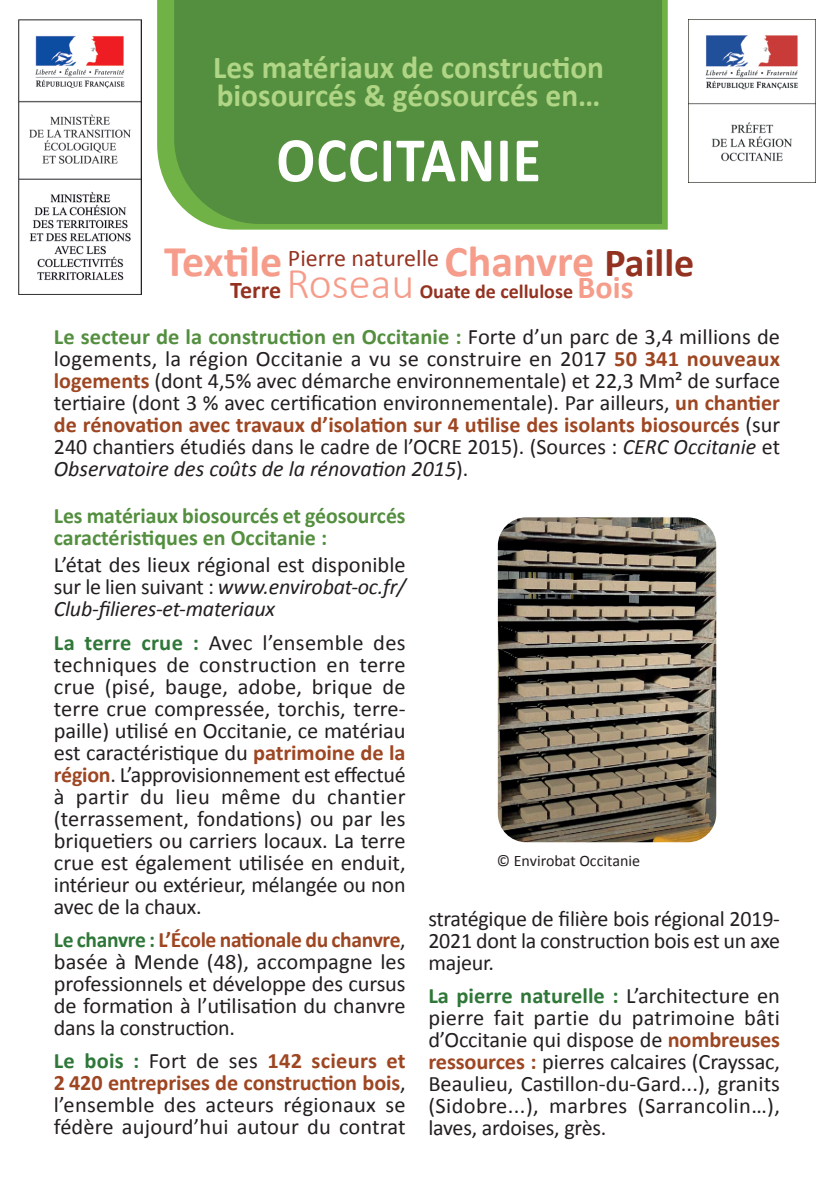
<style>
.page{position:relative;width:834px;height:1185px;background:#fff}
.page>*{position:absolute;margin:0;border:0;box-sizing:border-box;transform-origin:0 0}
.t1{font:700 64px "Calibri";letter-spacing:.02em;color:#fff;scale:.9 1}
.t2{font:700 32px/28px "Calibri";color:#afd585}
.t3{font:24px "Calibri";color:#943221}
.t4{font:22px/22px "Calibri";letter-spacing:-.005em;color:#231f20;text-align:justify}
.t5{font:700 22px/22px "Calibri";color:#538f3f}
.t6{font:700 20px "Calibri";color:#943221}
.t7{font:16px "Calibri";color:#231f20}
.s1{font-weight:700;font-size:44px;color:#f69c8a}
.s2{font-weight:700;font-size:40px}
.s3{font-size:24px}
.s4{font-weight:300;font-size:44px;color:#f69c8a}
.s5{font-size:32px;color:#f69c8a}
.s6{font-weight:700;color:#538f3f}
.s7{font-weight:700;color:#9e4622}
.s8{font-style:italic}
.s9{font-weight:700;color:#2f7739}
</style>
<div class="page">
<svg style="left:157px;top:0;width:510px;height:230px;background:#87be63"></svg>
<div style="left:174px;top:0;width:488px;height:224px;background:#538f3f"></div>
<img style="left:497px;top:517px;width:219px;height:325px">
<img style="left:18px;top:20px;width:124px;height:275px">
<img style="left:688px;top:20px;width:127px;height:162px">
<h2 class="t2" style="left:213px;top:53px;width:392px">Les matériaux de construction biosourcés &amp; géosourcés en…</h2>
<h1 class="t1" style="left:276px;top:119px;width:295px">OCCITANIE</h1>
<p class="t3" style="left:164px;top:243px;width:531px"><span class="s1">Textile</span> Pierre naturelle <span class="s1">Chanvre</span> <span class="s2">Paille</span></p>
<p class="t6" style="left:230px;top:278px;width:404px"><span class="s3">Terre</span> <span class="s4">Roseau</span> Ouate de cellulose <span class="s5">Bois</span></p>
<p class="t4" style="left:54px;top:326px;width:727px"><span class="s6">Le secteur de la construction en Occitanie :</span> Forte d’un parc de 3,4 millions de logements, la région Occitanie a vu se construire en 2017 <span class="s7">50 341 nouveaux logements</span> (dont 4,5% avec démarche environnementale) et 22,3 Mm² de surface tertiaire (dont 3 % avec certification environnementale). Par ailleurs, <span class="s7">un chantier de rénovation avec travaux d’isolation sur 4 utilise des isolants biosourcés</span> (sur 240 chantiers étudiés dans le cadre de l’OCRE 2015). (Sources : <span class="s8">CERC Occitanie</span> et <span class="s8">Observatoire des coûts de la rénovation 2015</span>).</p>
<p class="t5" style="left:54px;top:504px;width:353px">Les matériaux biosourcés et géosourcés caractéristiques en Occitanie :</p>
<p class="t4" style="left:54px;top:554px;width:353px">L’état des lieux régional est disponible sur le lien suivant : <span class="s8">www.envirobat-oc.fr/ Club-filieres-et-materiaux</span></p>
<p class="t4" style="left:54px;top:631px;width:353px"><span class="s9">La terre crue :</span> Avec l’ensemble des techniques de construction en terre crue (pisé, bauge, adobe, brique de terre crue compressée, torchis, terre&shy;paille) utilisé en Occitanie, ce matériau est caractéristique du <span class="s7">patrimoine de la région</span>. L’approvisionnement est effectué à partir du lieu même du chantier (terrassement, fondations) ou par les briquetiers ou carriers locaux. La terre crue est également utilisée en enduit, intérieur ou extérieur, mélangée ou non avec de la chaux.</p>
<p class="t4" style="left:54px;top:929px;width:353px"><span class="s9">Le chanvre :</span> <span class="s7">L’École nationale du chanvre</span>, basée à Mende (48), accompagne les professionnels et développe des cursus de formation à l’utilisation du chanvre dans la construction.</p>
<p class="t4" style="left:54px;top:1050px;width:353px"><span class="s9">Le bois :</span> Fort de ses <span class="s7">142 scieurs et 2 420 entreprises de construction bois</span>, l’ensemble des acteurs régionaux se fédère aujourd’hui autour du contrat</p>
<p class="t7" style="left:496px;top:850px;width:145px">© Envirobat Occitanie</p>
<p class="t4" style="left:428px;top:907px;width:353px">stratégique de filière bois régional 2019- 2021 dont la construction bois est un axe majeur.</p>
<p class="t4" style="left:428px;top:985px;width:353px"><span class="s9">La pierre naturelle :</span> L’architecture en pierre fait partie du patrimoine bâti d’Occitanie qui dispose de <span class="s7">nombreuses ressources :</span> pierres calcaires (Crayssac, Beaulieu, Castillon-du-Gard...), granits (Sidobre...), marbres (Sarrancolin…), laves, ardoises, grès.</p>
</div>
